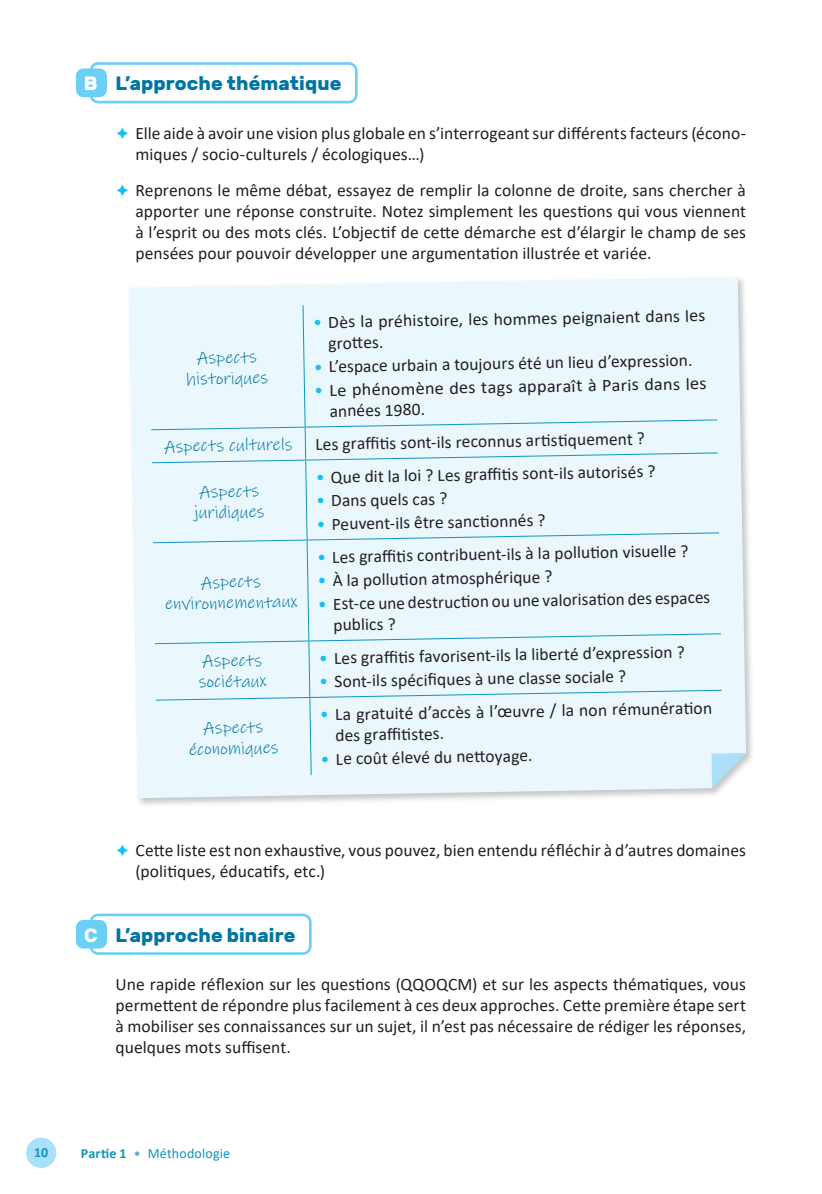
<style>
.page{position:relative;width:822px;height:1194px;background:#fff}
.page>*{position:absolute;margin:0;border:0;box-sizing:border-box;transform-origin:0 0}
.t1{font:700 19.25px "Rubik";letter-spacing:.005em;color:#0076a3}
.t2{font:17.5px/21px "Calibri";letter-spacing:.005em;color:#231f20}
.t3{font:17.5px/21px "Ink Free";color:#0076a3;text-align:center}
.t4{font:17.5px/21px "Calibri";letter-spacing:.005em;color:#231f20;scale:1.05 1}
.t5{font:14px "Calibri";letter-spacing:.015em;color:#1095bd}
.t6{font:700 14px "Calibri";color:#1095bd}
.s1{color:#fff}
.s2{color:#15c0f2}
.s3{font-weight:700}
.s4{color:#5aadcd}
</style>
<div class="page">
<div style="left:26px;top:1137px;width:30px;height:30px;background:#aae0f9;border-radius:50%"></div>
<div style="left:76px;top:68px;width:31px;height:29px;background:#6bcff6;border-radius:7px"></div>
<div style="left:89px;top:62px;width:268px;height:41px;border:3px solid #6bcff6;border-radius:7px"></div>
<div style="left:76px;top:919px;width:31px;height:29px;background:#6bcff6;border-radius:7px"></div>
<div style="left:89px;top:913px;width:222px;height:41px;border:3px solid #6bcff6;border-radius:7px"></div>
<img style="left:138px;top:277px;width:614px;height:528px">
<svg style="left:129px;top:278px;width:617px;height:520px;fill:#eaf7fd"></svg>
<div style="left:150px;top:304px;width:596px;height:484px;background:#eaf7fd"></div>
<p class="t1" style="left:84px;top:72px;width:259px"><span class="s1">B</span> L’approche thématique</p>
<p class="t2" style="left:135px;top:122px;width:612px">Elle aide à avoir une vision plus globale en s’interrogeant sur différents facteurs (écono&shy;miques / socio-culturels / écologiques…)</p>
<p class="t2" style="left:135px;top:179px;width:612px;text-align:justify">Reprenons le même débat, essayez de remplir la colonne de droite, sans chercher à apporter une réponse construite. Notez simplement les questions qui vous viennent à l’esprit ou des mots clés. L’objectif de cette démarche est d’élargir le champ de ses pensées pour pouvoir développer une argumentation illustrée et variée.</p>
<p class="t3" style="left:186px;top:348px;width:83px;rotate:-1deg">Aspects historiques</p>
<p class="t2" style="left:328px;top:311px;width:379px;text-indent:-15px;rotate:-1deg"><span class="s2">•</span> Dès la préhistoire, les hommes peignaient dans les grott es.</p>
<p class="t2" style="left:314px;top:356px;width:380px;rotate:-1deg"><span class="s2">•</span> L’espace urbain a toujours été un lieu d’expression.</p>
<p class="t4" style="left:329px;top:379px;width:361px;text-indent:-15px;rotate:-1deg"><span class="s2">•</span> Le phénomène des tags apparaît à Paris dans les années 1980.</p>
<p class="t3" style="left:164px;top:436px;width:129px;rotate:-1deg">Aspects culturels</p>
<p class="t2" style="left:315px;top:433px;width:331px;rotate:-1deg">Les graffi ti s sont-ils reconnus arti sti quement ?</p>
<p class="t3" style="left:194px;top:482px;width:71px;text-align:left;rotate:-1deg">Aspects juridiques</p>
<p class="t2" style="left:316px;top:466px;width:341px;rotate:-1deg"><span class="s2">•</span> Que dit la loi ? Les graffi ti s sont-ils autorisés ?</p>
<p class="t2" style="left:316px;top:489px;width:132px;rotate:-1deg"><span class="s2">•</span> Dans quels cas ?</p>
<p class="t2" style="left:316px;top:513px;width:230px;rotate:-1deg"><span class="s2">•</span> Peuvent-ils être sancti onnés ?</p>
<p class="t3" style="left:164px;top:573px;width:134px;rotate:-1deg">Aspects environnementaux</p>
<p class="t2" style="left:317px;top:546px;width:372px;rotate:-1deg"><span class="s2">•</span> Les graffi ti s contribuent-ils à la polluti on visuelle ?</p>
<p class="t2" style="left:317px;top:569px;width:236px;rotate:-1deg"><span class="s2">•</span> À la polluti on atmosphérique ?</p>
<p class="t2" style="left:333px;top:593px;width:379px;text-indent:-15px;rotate:-1deg"><span class="s2">•</span> Est-ce une destructi on ou une valorisati on des espaces publics ?</p>
<p class="t3" style="left:198px;top:651px;width:69px;text-align:left;rotate:-1deg">Aspects sociétaux</p>
<p class="t2" style="left:319px;top:647px;width:367px;rotate:-1deg"><span class="s2">•</span> Les graffi ti s favorisent-ils la liberté d’expression ?</p>
<p class="t2" style="left:319px;top:670px;width:308px;rotate:-1deg"><span class="s2">•</span> Sont-ils spécifi ques à une classe sociale ?</p>
<p class="t3" style="left:188px;top:718px;width:91px;rotate:-1deg">Aspects économiques</p>
<p class="t2" style="left:335px;top:703px;width:379px;text-indent:-15px;rotate:-1deg"><span class="s2">•</span> La gratuité d’accès à l’œuvre / la non rémunérati on des graffi ti stes.</p>
<p class="t2" style="left:320px;top:748px;width:213px;rotate:-1deg"><span class="s2">•</span> Le coût élevé du nett oyage.</p>
<p class="t2" style="left:135px;top:839px;width:612px">Cette liste est non exhaustive, vous pouvez, bien entendu réfléchir à d’autres domaines (politiques, éducatifs, etc.)</p>
<p class="t1" style="left:84px;top:923px;width:213px"><span class="s1">C</span> L’approche binaire</p>
<p class="t2" style="left:116px;top:973px;width:631px;text-align:justify">Une rapide réflexion sur les questions (QQOQCM) et sur les aspects thématiques, vous permettent de répondre plus facilement à ces deux approches. Cette première étape sert à mobiliser ses connaissances sur un sujet, il n’est pas nécessaire de rédiger les réponses, quelques mots suffisent.</p>
<p class="t6" style="left:34px;top:1142px;width:16px">10</p>
<p class="t5" style="left:81px;top:1143px;width:151px"><span class="s3">Partie 1</span> <span class="s4">•</span> Méthodologie</p>
</div>
